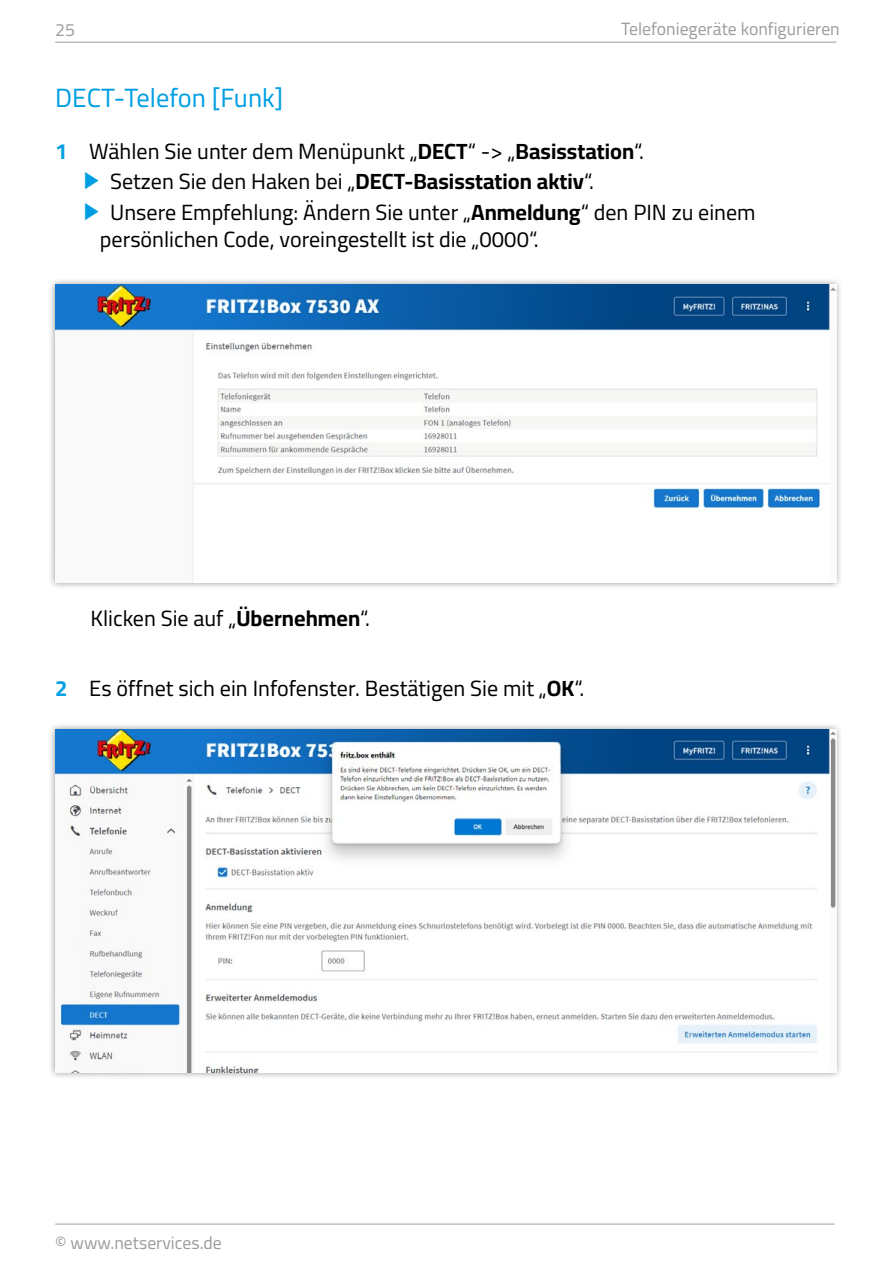
<style>
.page{position:relative;width:893px;height:1263px;background:#fff}
.page>*{position:absolute;margin:0;border:0;box-sizing:border-box;transform-origin:0 0}
.t1{font:26.4px "Cairo";color:#009fe3}
.t2{font:22.05px/30.8px "Cairo";color:#000}
.t3{font:17.7px "Cairo";color:#9d9d9c}
.s1{font-weight:700;color:#009fe3}
.s2{font-weight:700}
.s3{font-family:"Adobe Myungjo Std";font-weight:500;color:#009fe3}
</style>
<div class="page">
<hr style="left:55px;top:1224px;width:779px;height:1px;background:#9d9d9c">
<hr style="left:55px;top:42px;width:781px;height:1px;background:#9d9d9c">
<div style="left:48px;top:278px;width:795px;height:312px;background:#000;opacity:.4"></div>
<img style="left:55px;top:285px;width:781px;height:297px">
<div style="left:48px;top:722px;width:795px;height:358px;background:#000;opacity:.4"></div>
<img style="left:55px;top:729px;width:781px;height:343px">
<p class="t3" style="left:55px;top:17px;width:21px">25</p>
<p class="t3" style="left:621px;top:16px;width:220px">Telefoniegeräte konfigurieren</p>
<p class="t1" style="left:55px;top:78px;width:229px">DECT-Telefon [Funk]</p>
<p class="t2" style="left:81px;top:136px;width:676px;text-indent:-26px"><span class="s1">1</span> Wählen Sie unter dem Menüpunkt „<span class="s2">DECT</span>“ -&gt; „<span class="s2">Basisstation</span>“.<br><span class="s3">▶</span> Setzen Sie den Haken bei „<span class="s2">DECT-Basisstation aktiv</span>“.<br><span class="s3">▶</span> Unsere Empfehlung: Ändern Sie unter „<span class="s2">Anmeldung</span>“ den PIN zu einem</p>
<p class="t2" style="left:100px;top:224px;width:440px">persönlichen Code, voreingestellt ist die „0000“.</p>
<p class="t2" style="left:90px;top:603px;width:281px">Klicken Sie auf „<span class="s2">Übernehmen</span>“.</p>
<p class="t2" style="left:55px;top:673px;width:530px"><span class="s1">2</span> Es öffnet sich ein Infofenster. Bestätigen Sie mit „<span class="s2">OK</span>“.</p>
<p class="t3" style="left:55px;top:1230px;width:168px">© www.netservices.de</p>
</div>
